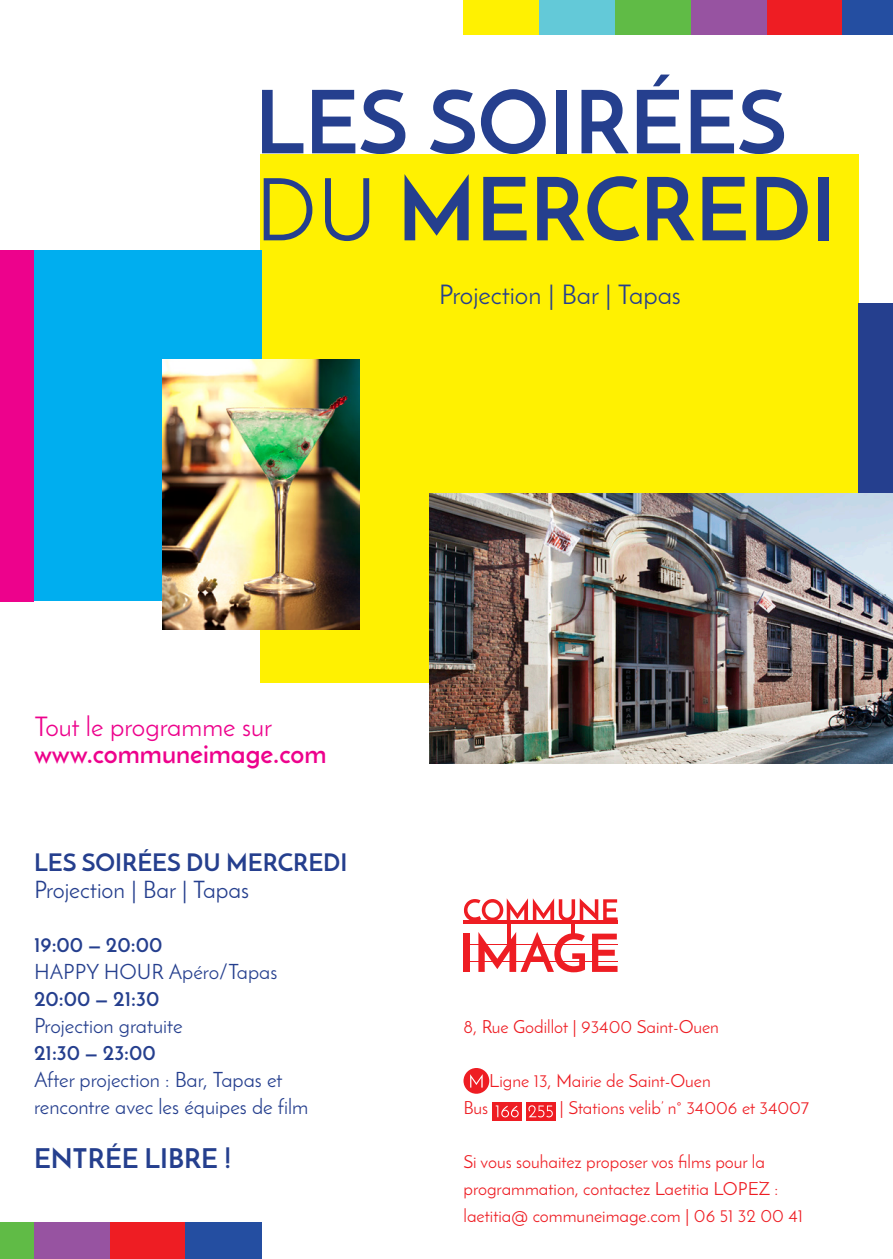
<style>
.page{position:relative;width:893px;height:1259px;background:#fff}
.page>*{position:absolute;margin:0;border:0;box-sizing:border-box;transform-origin:0 0}
.t1{font:700 87px "Josefin Sans";color:#253f8e}
.t2{font:27px "Josefin Sans";color:#253f8e}
.t3{font:700 27px "Josefin Sans";color:#ed028c}
.t4{font:27px "Josefin Sans";color:#ed028c}
.t5{font:700 27px "Josefin Sans";color:#253f8e}
.t6{font:700 24px "Josefin Sans";color:#253f8e}
.t7{font:24px "Josefin Sans";color:#253f8e}
.t8{font:21px "Josefin Sans";color:#253f8e}
.t9{font:700 21px "Josefin Sans";color:#253f8e}
.t10{font:18px "Josefin Sans";color:#ee1d23}
.s1{font-weight:400}
</style>
<div class="page">
<div style="left:260px;top:154px;width:598px;height:528px;background:#fff101"></div>
<div style="left:859px;top:303px;width:34px;height:298px;background:#253f8e"></div>
<div style="left:29px;top:250px;width:232px;height:351px;background:#00aeef"></div>
<div style="left:0;top:250px;width:33px;height:351px;background:#ed028c"></div>
<div style="left:0;top:1222px;width:34px;height:37px;background:#60bb46"></div>
<div style="left:34px;top:1222px;width:77px;height:37px;background:#9753a1"></div>
<div style="left:110px;top:1222px;width:77px;height:37px;background:#ee1d23"></div>
<div style="left:185px;top:1222px;width:77px;height:37px;background:#244ea1"></div>
<div style="left:463px;top:0;width:77px;height:34px;background:#fff101"></div>
<div style="left:539px;top:0;width:76px;height:34px;background:#63c9d8"></div>
<div style="left:615px;top:0;width:76px;height:34px;background:#60bb46"></div>
<div style="left:691px;top:0;width:77px;height:34px;background:#9753a1"></div>
<div style="left:767px;top:0;width:76px;height:34px;background:#ee1d23"></div>
<div style="left:842px;top:0;width:51px;height:34px;background:#244ea1"></div>
<img style="left:429px;top:493px;width:464px;height:270px">
<img style="left:162px;top:359px;width:198px;height:270px">
<svg style="left:464px;top:898px;width:153px;height:22px"></svg>
<hr style="left:463px;top:920px;width:154px;height:3px;background:#ee1d23">
<hr style="left:463px;top:944px;width:154px;height:1px;background:#ee1d23">
<hr style="left:463px;top:961px;width:154px;height:1px;background:#ee1d23">
<hr style="left:507px;top:922px;width:3px;height:24px;background:#ee1d23">
<hr style="left:572px;top:921px;width:3px;height:14px;background:#ee1d23">
<div style="left:463px;top:933px;width:7px;height:39px;background:#ee1d23"></div>
<svg style="left:478px;top:932px;width:107px;height:40px"></svg>
<svg style="left:592px;top:933px;width:25px;height:39px"></svg>
<div style="left:463px;top:1068px;width:26px;height:25px;background:#ee1d23;border-radius:50%"></div>
<svg style="left:470px;top:1074px;width:13px;height:13px"></svg>
<div style="left:493px;top:1102px;width:29px;height:18px;background:#ee1d23"></div>
<svg style="left:496px;top:1105px;width:23px;height:12px"></svg>
<div style="left:526px;top:1102px;width:29px;height:18px;background:#ee1d23"></div>
<svg style="left:528px;top:1105px;width:25px;height:12px"></svg>
<p class="t1" style="left:255px;top:68px;width:534px">LES SOIRÉES</p>
<p class="t1" style="left:255px;top:155px;width:583px"><span class="s1">DU</span> MERCREDI</p>
<p class="t2" style="left:439px;top:278px;width:244px">Projection | Bar | Tapas</p>
<p class="t4" style="left:34px;top:710px;width:239px">Tout le programme sur</p>
<p class="t3" style="left:34px;top:737px;width:294px">www.communeimage.com</p>
<p class="t6" style="left:34px;top:848px;width:315px">LES SOIRÉES DU MERCREDI</p>
<p class="t7" style="left:34px;top:875px;width:217px">Projection | Bar | Tapas</p>
<p class="t9" style="left:34px;top:931px;width:130px">19:00 — 20:00</p>
<p class="t8" style="left:34px;top:959px;width:245px">HAPPY HOUR Apéro/Tapas</p>
<p class="t9" style="left:34px;top:985px;width:127px">20:00 — 21:30</p>
<p class="t8" style="left:34px;top:1013px;width:150px">Projection gratuite</p>
<p class="t9" style="left:34px;top:1039px;width:123px">21:30 — 23:00</p>
<p class="t8" style="left:34px;top:1067px;width:250px">After projection : Bar, Tapas et</p>
<p class="t8" style="left:34px;top:1094px;width:276px">rencontre avec les équipes de film</p>
<p class="t5" style="left:34px;top:1142px;width:199px">ENTRÉE LIBRE !</p>
<p class="t10" style="left:463px;top:1016px;width:257px">8, Rue Godillot | 93400 Saint-Ouen</p>
<p class="t10" style="left:489px;top:1070px;width:223px">Ligne 13, Mairie de Saint-Ouen</p>
<p class="t10" style="left:463px;top:1097px;width:26px">Bus</p>
<p class="t10" style="left:560px;top:1097px;width:251px">| Stations velib’ n° 34006 et 34007</p>
<p class="t10" style="left:463px;top:1151px;width:303px">Si vous souhaitez proposer vos films pour la</p>
<p class="t10" style="left:463px;top:1178px;width:316px">programmation, contactez Laetitia LOPEZ :</p>
<p class="t10" style="left:463px;top:1205px;width:341px">laetitia@ communeimage.com | 06 51 32 00 41</p>
</div>
